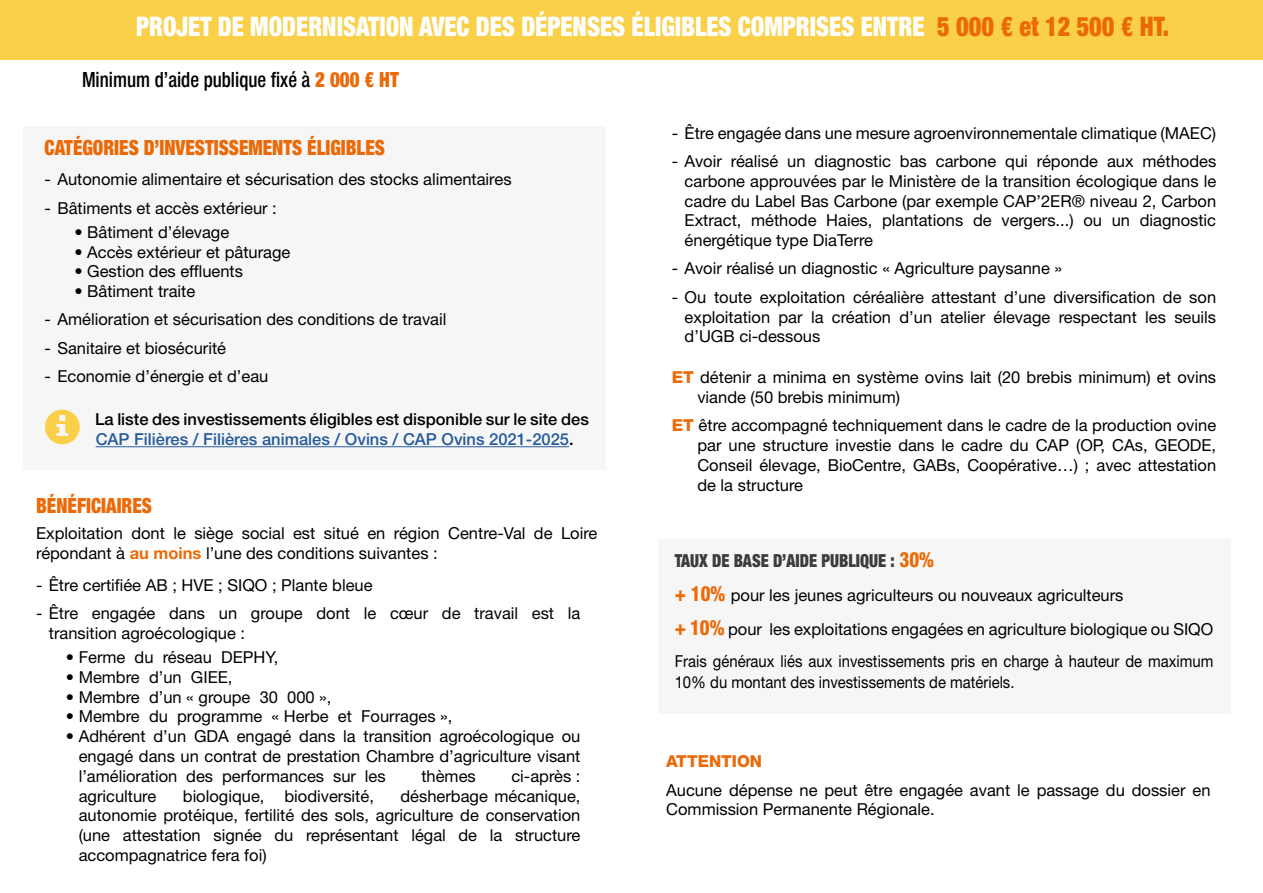
<style>
.page{position:relative;width:1263px;height:893px;background:#fff}
.page>*{position:absolute;margin:0;border:0;box-sizing:border-box;transform-origin:0 0}
.t1{font:900 condensed 27px "Helvetica Neue LT Std";color:#fff;scale:.9 1}
.t2{font:900 condensed 21px "Helvetica Neue LT Std";color:#ec6907;scale:.9 1}
.t3{font:500 condensed 21px "Helvetica Neue LT Std";color:#000;scale:.9 1}
.t4{font:900 condensed 18px "Helvetica Neue LT Std";color:#3c3c3b;scale:.9 1}
.t5{font:16.5px/19.8px "Helvetica Neue LT Std";color:#000}
.t6{font:500 16.5px/19.8px "Helvetica Neue LT Std";color:#000}
.t7{font:16.5px/21px "Helvetica Neue LT Std";color:#000;scale:.9 1}
.t8{font:800 16.5px "Helvetica Neue LT Std";color:#ec6907}
.s1{color:#ec6907}
.s2{font-weight:900;color:#ec6907}
.s3{color:#275b9b}
.s4{font-weight:700;color:#ec6907}
.s5{font-weight:800;color:#ec6907}
.s6{font-weight:800;font-size:21px;color:#ec6907}
.s7{font-weight:800;font-stretch:condensed;font-size:21px;color:#ec6907}
</style>
<div class="page">
<div style="left:23px;top:127px;width:583px;height:343px;background:#f6f6f6"></div>
<div style="left:0;top:0;width:1263px;height:60px;background:#f9d047"></div>
<hr style="left:96px;top:446px;width:473px;height:1px;background:#275b9b">
<div style="left:658px;top:539px;width:572px;height:175px;background:#f6f6f6"></div>
<h1 class="t1" style="left:136px;top:10px;width:1149px">PROJET DE MODERNISATION AVEC DES DÉPENSES ÉLIGIBLES COMPRISES ENTRE <span class="s1">5 000 € et 12 500 € HT.</span></h1>
<p class="t3" style="left:82px;top:67px;width:353px">Minimum d’aide publique fixé à <span class="s2">2 000 € HT</span></p>
<p class="t2" style="left:45px;top:135px;width:380px">CATÉGORIES D’INVESTISSEMENTS ÉLIGIBLES</p>
<p class="t5" style="left:45px;top:169px;width:468px">- Autonomie alimentaire et sécurisation des stocks alimentaires</p>
<p class="t5" style="left:45px;top:198px;width:234px">- Bâtiments et accès extérieur :</p>
<p class="t5" style="left:74px;top:222px;width:156px">• Bâtiment d’élevage</p>
<p class="t5" style="left:74px;top:242px;width:217px">• Accès extérieur et pâturage</p>
<p class="t5" style="left:74px;top:261px;width:170px">• Gestion des effluents</p>
<p class="t5" style="left:74px;top:281px;width:122px">• Bâtiment traite</p>
<p class="t5" style="left:45px;top:309px;width:403px">- Amélioration et sécurisation des conditions de travail</p>
<p class="t5" style="left:45px;top:338px;width:183px">- Sanitaire et biosécurité</p>
<p class="t5" style="left:45px;top:366px;width:225px">- Economie d’énergie et d’eau</p>
<p class="t6" style="left:95px;top:409px;width:495px">La liste des investissements éligibles est disponible sur le site des<br><span class="s3">CAP Filières / Filières animales / Ovins / CAP Ovins 2021-2025</span>.</p>
<p class="t2" style="left:36px;top:492px;width:130px">BÉNÉFICIAIRES</p>
<p class="t5" style="left:36px;top:523px;width:563px">Exploitation dont le siège social est situé en région Centre-Val de Loire répondant à <span class="s4">au moins</span> l’une des conditions suivantes :</p>
<p class="t5" style="left:36px;top:575px;width:338px">- Être certifiée AB ; HVE ; SIQO ; Plante bleue</p>
<p class="t5" style="left:49px;top:603px;width:533px;text-indent:-13px">- Être engagée dans un groupe dont le cœur de travail est la transition agroécologique :</p>
<p class="t5" style="left:66px;top:647px;width:214px">• Ferme du réseau DEPHY,</p>
<p class="t5" style="left:66px;top:667px;width:168px">• Membre d’un GIEE,</p>
<p class="t5" style="left:66px;top:687px;width:267px">• Membre d’un « groupe 30 000 »,</p>
<p class="t5" style="left:66px;top:706px;width:388px">• Membre du programme « Herbe et Fourrages »,</p>
<p class="t5" style="left:79px;top:726px;width:503px;text-align:justify;text-indent:-13px">• Adhérent d’un GDA engagé dans la transition agroécologique ou engagé dans un contrat de prestation Chambre d’agriculture visant l’amélioration des performances sur les</p>
<p class="t5" style="left:421px;top:766px;width:56px">thèmes</p>
<p class="t5" style="left:511px;top:766px;width:71px">ci-après :</p>
<p class="t5" style="left:79px;top:786px;width:79px">agriculture</p>
<p class="t5" style="left:183px;top:786px;width:193px">biologique, biodiversité,</p>
<p class="t5" style="left:79px;top:786px;width:503px;text-align:justify;text-indent:322px">désherbage mécanique, autonomie protéique, fertilité des sols, agriculture de conservation (une attestation signée du représentant légal de la structure accompagnatrice fera foi)</p>
<p class="t5" style="left:672px;top:123px;width:546px">- Être engagée dans une mesure agroenvironnementale climatique (MAEC)</p>
<p class="t5" style="left:685px;top:151px;width:533px;text-align:justify;text-indent:-13px">- Avoir réalisé un diagnostic bas carbone qui réponde aux méthodes carbone approuvées par le Ministère de la transition écologique dans le cadre du Label Bas Carbone (par exemple CAP’2ER® niveau 2, Carbon Extract, méthode Haies, plantations de vergers...) ou un diagnostic énergétique type DiaTerre</p>
<p class="t5" style="left:672px;top:258px;width:392px">- Avoir réalisé un diagnostic « Agriculture paysanne »</p>
<p class="t5" style="left:685px;top:287px;width:533px;text-align:justify;text-indent:-13px">- Ou toute exploitation céréalière attestant d’une diversification de son exploitation par la création d’un atelier élevage respectant les seuils d’UGB ci-dessous</p>
<p class="t5" style="left:697px;top:367px;width:520px;text-indent:-26px"><span class="s5">ET</span> détenir a minima en système ovins lait (20 brebis minimum) et ovins viande (50 brebis minimum)</p>
<p class="t5" style="left:697px;top:415px;width:520px;text-align:justify;text-indent:-26px"><span class="s5">ET</span> être accompagné techniquement dans le cadre de la production ovine par une structure investie dans le cadre du CAP (OP, CAs, GEODE, Conseil élevage, BioCentre, GABs, Coopérative…) ; avec attestation de la structure</p>
<p class="t4" style="left:675px;top:550px;width:289px">TAUX DE BASE D’AIDE PUBLIQUE : <span class="s6">30%</span></p>
<p class="t5" style="left:675px;top:578px;width:540px;line-height:33.8px"><span class="s7">+ 10%</span> pour les jeunes agriculteurs ou nouveaux agriculteurs<br><span class="s7">+ 10%</span> pour les exploitations engagées en agriculture biologique ou SIQO</p>
<p class="t7" style="left:675px;top:650px;width:600px">Frais généraux liés aux investissements pris en charge à hauteur de maximum<br>10% du montant des investissements de matériels.</p>
<p class="t8" style="left:666px;top:752px;width:97px">ATTENTION</p>
<p class="t5" style="left:666px;top:780px;width:546px">Aucune dépense ne peut être engagée avant le passage du dossier en<br>Commission Permanente Régionale.</p>
</div>
